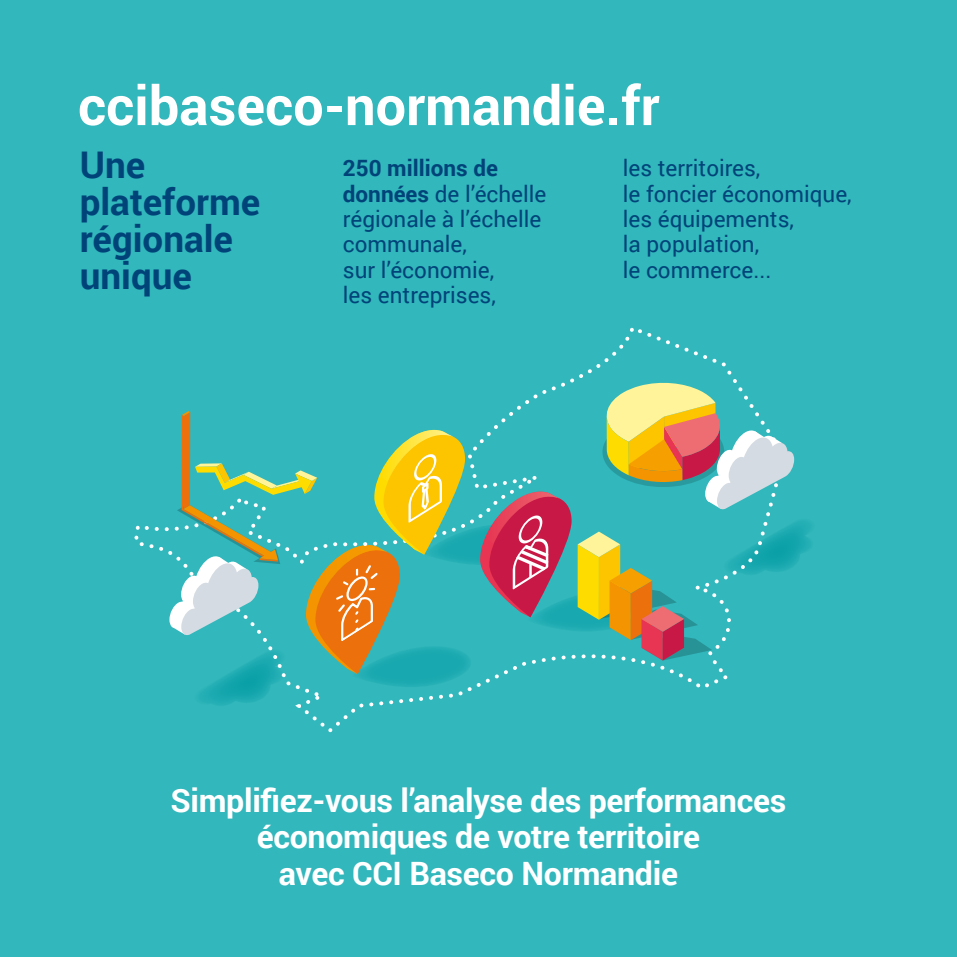
<style>
.page{position:relative;width:957px;height:957px;background:#31b7bc}
.page>*{position:absolute;margin:0;border:0;box-sizing:border-box;transform-origin:0 0}
.t1{font:700 54.25px "Roboto";color:#fff}
.t2{font:700 36.75px/36.8px "Roboto";color:#004379}
.t3{font:700 32.25px/36.8px "Roboto";letter-spacing:-.01em;color:#fff;text-align:center}
.t4{font:22.5px/25.2px "Roboto";color:#004379}
.s1{font-weight:700}
</style>
<div class="page">
<svg style="left:169px;top:380px;width:641px;height:326px"></svg>
<h1 class="t1" style="left:78px;top:67px;width:583px">ccibaseco-normandie.fr</h1>
<h2 class="t2" style="left:80px;top:145px;width:182px">Une plateforme régionale unique</h2>
<p class="t4" style="left:343px;top:155px;width:205px"><span class="s1">250 millions de données</span> de l’échelle régionale à l’échelle communale,<br>sur l’économie,<br>les entreprises,</p>
<p class="t4" style="left:623px;top:155px;width:230px">les territoires,<br>le foncier économique, les équipements,<br>la population,<br>le commerce...</p>
<h3 class="t3" style="left:170px;top:780px;width:617px">Simplifiez-vous l’analyse des performances économiques de votre territoire<br>avec CCI Baseco Normandie</h3>
</div>
